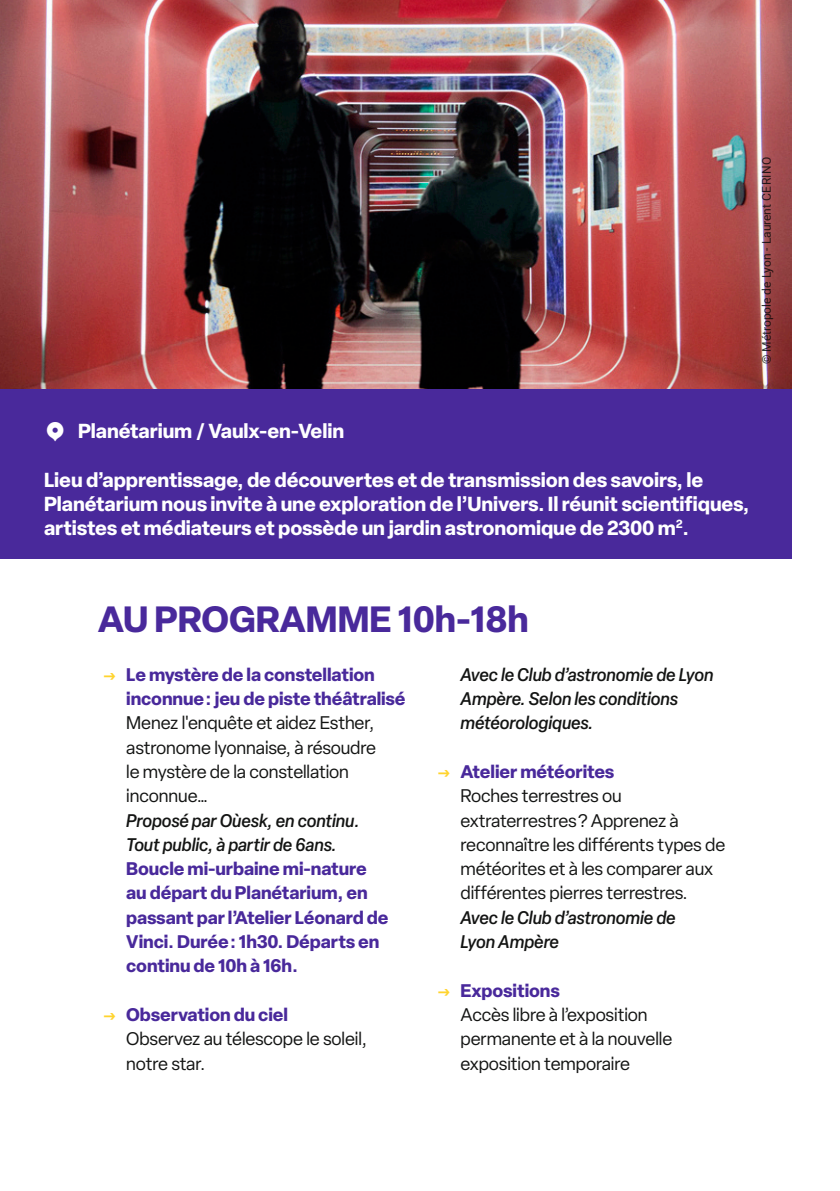
<style>
.page{position:relative;width:840px;height:1191px;background:#fff}
.page>*{position:absolute;margin:0;border:0;box-sizing:border-box;transform-origin:0 0}
.H2_-_Bleu{font:700 36px "Elza";color:#49299b}
.texte_courant{font:700 20px/24.2px "Elza";letter-spacing:-.005em;color:#fff}
.t1{font:700 18px/24.2px "Elza";letter-spacing:-.005em;color:#49299b}
.t2{font:18px/24.2px "Elza";letter-spacing:-.005em;color:#131413}
.t3{font:italic 500 18px/24.2px "Elza";letter-spacing:-.005em;color:#131413}
.t4{font:12px "Roboto";color:#020506}
.s1{font-weight:500;color:#ffd42e}
.s2{font-weight:400;color:#131413}
.s3{font-weight:500;font-style:italic;color:#131413}
.s4{font-weight:700;color:#49299b}
.s5{font-weight:500;font-style:italic}
</style>
<div class="page">
<img style="left:0;top:0;width:790px;height:389px">
<div style="left:0;top:389px;width:790px;height:170px;background:#49299b"></div>
<p class="t4" style="left:757px;top:364px;width:209px;rotate:-90deg">© Métropole de Lyon - Laurent CERINO</p>
<p class="texte_courant" style="left:78px;top:418px;width:267px">Planétarium / Vaulx-en-Velin</p>
<p class="texte_courant" style="left:44px;top:467px;width:706px">Lieu d’apprentissage, de découvertes et de transmission des savoirs, le<br>Planétarium nous invite à une exploration de l’Univers. Il réunit scientifiques, artistes et médiateurs et possède un jardin astronomique de 2300 m<sup>2</sup>.</p>
<p class="H2_-_Bleu" style="left:98px;top:593px;width:432px">AU PROGRAMME 10h-18h</p>
<p class="t1" style="left:126px;top:662px;width:281px;text-indent:-23px"><span class="s1">→</span> Le mystère de la constellation inconnue : jeu de piste théâtralisé<br><span class="s2">Menez l'enquête et aidez Esther, astronome lyonnaise, à résoudre<br>le mystère de la constellation inconnue…<br></span><span class="s3">Proposé par Oùesk, en continu.<br>Tout public, à partir de 6ans.<br></span>Boucle mi-urbaine mi-nature<br>au départ du Planétarium, en passant par l’Atelier Léonard de<br>Vinci. Durée : 1h30. Départs en continu de 10h à 16h.</p>
<p class="t2" style="left:126px;top:1002px;width:242px;text-indent:-23px"><span class="s1">→</span> <span class="s4">Observation du ciel<br></span>Observez au télescope le soleil, notre star.</p>
<p class="t3" style="left:460px;top:662px;width:254px">Avec le Club d’astronomie de Lyon<br>Ampère. Selon les conditions météorologiques.</p>
<p class="t2" style="left:460px;top:759px;width:266px;text-indent:-23px"><span class="s1">→</span> <span class="s4">Atelier météorites<br></span>Roches terrestres ou extraterrestres ? Apprenez à reconnaître les différents types de météorites et à les comparer aux différentes pierres terrestres.<br><span class="s5">Avec le Club d’astronomie de<br>Lyon Ampère</span></p>
<p class="t2" style="left:460px;top:978px;width:213px;text-indent:-23px"><span class="s1">→</span> <span class="s4">Expositions<br></span>Accès libre à l’exposition permanente et à la nouvelle exposition temporaire</p>
</div>
